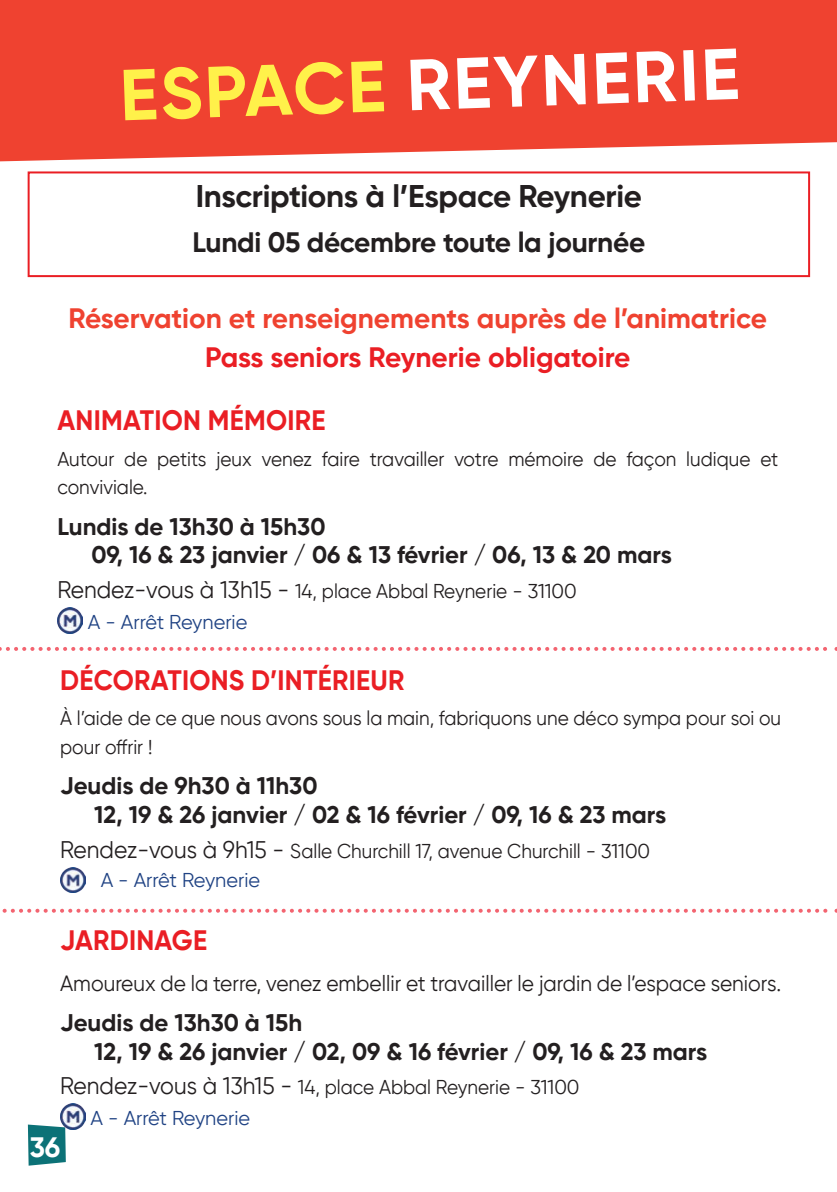
<style>
.page{position:relative;width:837px;height:1192px;background:#fff}
.page>*{position:absolute;margin:0;border:0;box-sizing:border-box;transform-origin:0 0}
.t1{font:700 72px "Gilroy";color:#fff}
.t2{font:700 31.2px "Gilroy";letter-spacing:-.01em;color:#231f20}
.t3{font:700 28px "Gilroy";letter-spacing:.005em;color:#ea1e24;scale:.95 1}
.t4{font:700 28px "Gilroy";color:#ef4230}
.t5{font:700 28px "Gilroy";letter-spacing:.005em;color:#ea1e24}
.t6{font:700 28px "Gilroy";letter-spacing:-.01em;color:#231f20}
.t7{font:700 28px "Gilroy";color:#fff}
.t8{font:700 24px/28.8px "Gilroy";color:#231f20}
.t9{font:22px "Gilroy";color:#231f20;scale:.95 1}
.t10{font:20px/28.8px "Gilroy";color:#231f20;scale:.95 1}
.s1{color:#fff14a}
.s2{font-size:24px}
.s3{color:#204384}
</style>
<div class="page">
<svg style="left:28px;top:1124px;width:38px;height:41px;background:#207d82"></svg>
<svg style="left:2px;top:908px;width:835px;height:4px"></svg>
<img style="left:60px;top:867px;width:26px;height:25px">
<div style="left:28px;top:171px;width:782px;height:106px;border:2px solid #ea1e24"></div>
<img style="left:57px;top:607px;width:26px;height:26px">
<svg style="left:0;top:647px;width:837px;height:4px"></svg>
<div style="left:0;top:0;width:837px;height:162px;background:#ef4230"></div>
<img style="left:60px;top:1103px;width:26px;height:26px">
<h1 class="t1" style="left:118px;top:50px;width:621px;rotate:-2deg"><span class="s1">ESPACE</span> REYNERIE</h1>
<h2 class="t2" style="left:196px;top:176px;width:448px">Inscriptions à l’Espace Reynerie</h2>
<h3 class="t6" style="left:192px;top:224px;width:454px">Lundi 05 décembre toute la journée</h3>
<h3 class="t4" style="left:69px;top:300px;width:700px">Réservation et renseignements auprès de l’animatrice</h3>
<h3 class="t5" style="left:205px;top:339px;width:427px">Pass seniors Reynerie obligatoire</h3>
<h3 class="t3" style="left:57px;top:403px;width:284px">ANIMATION MÉMOIRE</h3>
<p class="t10" style="left:57px;top:444px;width:760px">Autour de petits jeux venez faire travailler votre mémoire de façon ludique et conviviale.</p>
<p class="t8" style="left:91px;top:511px;width:582px;text-indent:-34px">Lundis de 13h30 à 15h30<br>09, 16 &amp; 23 janvier / 06 &amp; 13 février / 06, 13 &amp; 20 mars</p>
<p class="t10" style="left:88px;top:575px;width:516px;line-height:30.8px;text-indent:-31px"><span class="s2">Rendez-vous à 13h15 -</span> 14, place Abbal Reynerie - 31100<br><span class="s3">A - Arrêt Reynerie</span></p>
<h3 class="t3" style="left:60px;top:662px;width:364px">DÉCORATIONS D’INTÉRIEUR</h3>
<p class="t10" style="left:60px;top:703px;width:760px">À l’aide de ce que nous avons sous la main, fabriquons une déco sympa pour soi ou pour offrir !</p>
<p class="t8" style="left:94px;top:771px;width:573px;text-indent:-34px">Jeudis de 9h30 à 11h30<br>12, 19 &amp; 26 janvier / 02 &amp; 16 février / 09, 16 &amp; 23 mars</p>
<p class="t10" style="left:101px;top:835px;width:580px;line-height:29.6px;text-indent:-41px"><span class="s2">Rendez-vous à 9h15 -</span> Salle Churchill 17, avenue Churchill - 31100<br><span class="s3">A - Arrêt Reynerie</span></p>
<h3 class="t3" style="left:60px;top:923px;width:156px">JARDINAGE</h3>
<p class="t9" style="left:60px;top:969px;width:760px">Amoureux de la terre, venez embellir et travailler le jardin de l’espace seniors.</p>
<p class="t8" style="left:94px;top:1007px;width:615px;text-indent:-34px">Jeudis de 13h30 à 15h<br>12, 19 &amp; 26 janvier / 02, 09 &amp; 16 février / 09, 16 &amp; 23 mars</p>
<p class="t10" style="left:91px;top:1071px;width:516px;line-height:30.8px;text-indent:-31px"><span class="s2">Rendez-vous à 13h15 -</span> 14, place Abbal Reynerie - 31100<br><span class="s3">A - Arrêt Reynerie</span></p>
<h3 class="t7" style="left:30px;top:1129px;width:32px">36</h3>
</div>
